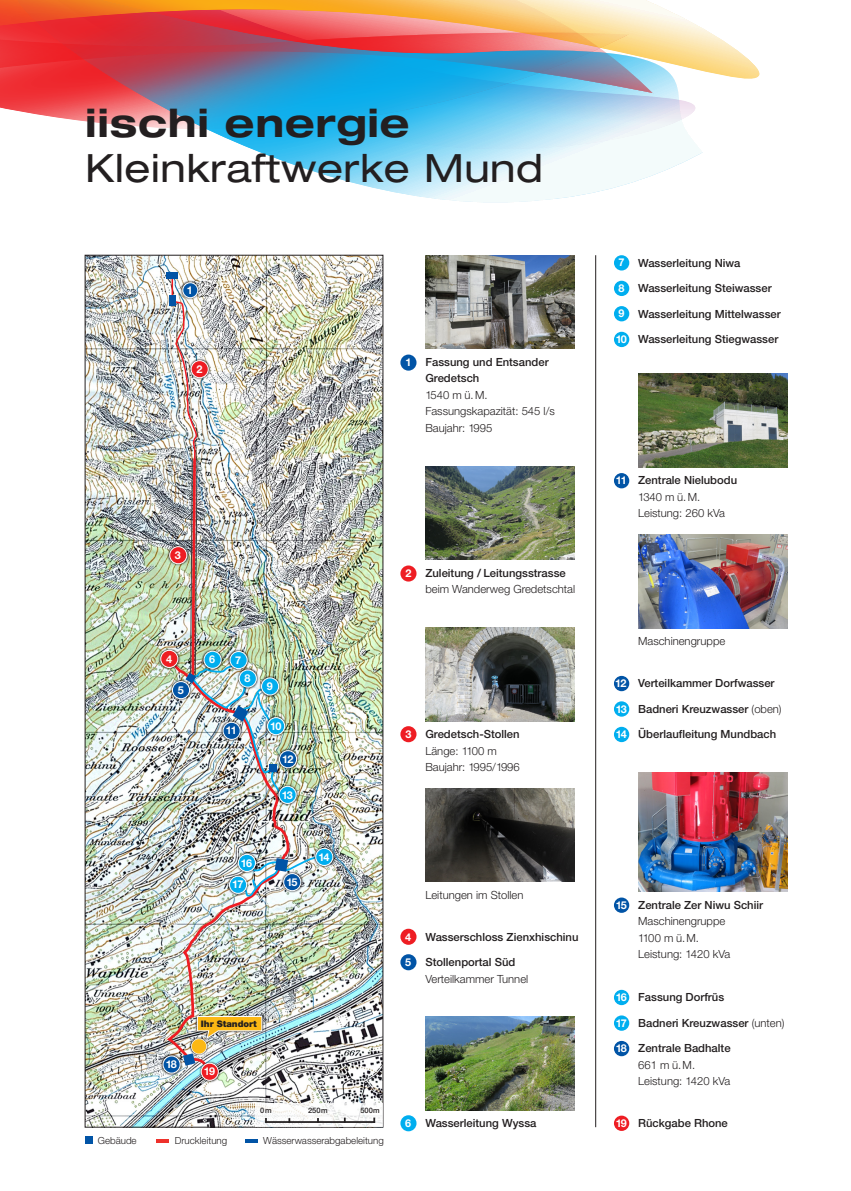
<style>
.page{position:relative;width:851px;height:1191px;background:#fff}
.page>*{position:absolute;margin:0;border:0;box-sizing:border-box;transform-origin:0 0}
.t1{font:expanded 39px "Helvetica Neue";letter-spacing:.015em;color:#231f20}
.t2{font:700 expanded 39px "Helvetica Neue";letter-spacing:.02em;color:#231f20}
.t3{font:500 11.25px/16.5px "Helvetica Neue";color:#231f20}
.t4{font:300 11.25px/16.5px "Helvetica Neue";color:#231f20}
.t5{font:700 10.8px "Helvetica Neue";letter-spacing:-.07em;color:#fff}
.t6{font:300 9.75px "Helvetica Neue";color:#231f20}
.t7{font:900 9px "Helvetica Neue";color:#231f20}
.t8{font:500 7.5px "Helvetica Neue";color:#231f20}
.s1{font-weight:300}
</style>
<div class="page">
<img style="left:87px;top:257px;width:294px;height:868px">
<svg style="left:255px;top:1103px;width:127px;height:24px"></svg>
<svg style="left:0;top:0;width:759px;height:79px"></svg>
<svg style="left:16px;top:0;width:690px;height:203px"></svg>
<img style="left:425px;top:627px;width:149px;height:94px">
<img style="left:638px;top:534px;width:149px;height:94px">
<img style="left:638px;top:772px;width:149px;height:119px">
<img style="left:425px;top:788px;width:149px;height:93px">
<img style="left:638px;top:374px;width:149px;height:93px">
<img style="left:425px;top:1016px;width:149px;height:94px">
<div style="left:166px;top:273px;width:12px;height:6px;background:#0154a6"></div>
<div style="left:400px;top:354px;width:16px;height:17px;background:#0154a6;border-radius:50%"></div>
<div style="left:400px;top:565px;width:16px;height:16px;background:#ee1d23;border-radius:50%"></div>
<div style="left:400px;top:726px;width:16px;height:16px;background:#ee1d23;border-radius:50%"></div>
<div style="left:400px;top:928px;width:16px;height:16px;background:#ee1d23;border-radius:50%"></div>
<div style="left:400px;top:954px;width:16px;height:16px;background:#0154a6;border-radius:50%"></div>
<div style="left:400px;top:1115px;width:16px;height:16px;background:#00aeef;border-radius:50%"></div>
<img style="left:158px;top:647px;width:2px;height:23px">
<img style="left:198px;top:1080px;width:23px;height:3px">
<img style="left:333px;top:845px;width:3px;height:23px">
<div style="left:614px;top:255px;width:15px;height:15px;background:#00aeef;border-radius:50%"></div>
<div style="left:614px;top:281px;width:15px;height:15px;background:#00aeef;border-radius:50%"></div>
<div style="left:614px;top:306px;width:15px;height:15px;background:#00aeef;border-radius:50%"></div>
<div style="left:614px;top:332px;width:15px;height:15px;background:#00aeef;border-radius:50%"></div>
<div style="left:614px;top:473px;width:15px;height:15px;background:#0154a6;border-radius:50%"></div>
<div style="left:614px;top:676px;width:15px;height:15px;background:#0154a6;border-radius:50%"></div>
<div style="left:614px;top:897px;width:15px;height:16px;background:#0154a6;border-radius:50%"></div>
<div style="left:614px;top:1041px;width:15px;height:15px;background:#0154a6;border-radius:50%"></div>
<div style="left:614px;top:1115px;width:15px;height:16px;background:#ee1d23;border-radius:50%"></div>
<div style="left:614px;top:727px;width:15px;height:15px;background:#00aeef;border-radius:50%"></div>
<div style="left:614px;top:989px;width:15px;height:16px;background:#00aeef;border-radius:50%"></div>
<div style="left:614px;top:1015px;width:15px;height:15px;background:#00aeef;border-radius:50%"></div>
<div style="left:614px;top:701px;width:15px;height:15px;background:#00aeef;border-radius:50%"></div>
<svg style="left:156px;top:1139px;width:13px;height:3px"></svg>
<svg style="left:245px;top:1139px;width:12px;height:3px"></svg>
<img style="left:425px;top:255px;width:149px;height:94px">
<hr style="left:266px;top:1121px;width:108px;height:1px;background:#231f20">
<img style="left:425px;top:466px;width:149px;height:94px">
<div style="left:85px;top:1136px;width:7px;height:7px;background:#0154a6"></div>
<hr style="left:595px;top:255px;width:1px;height:872px;background:#231f20">
<img style="left:160px;top:276px;width:173px;height:804px">
<h1 class="t2" style="left:85px;top:99px;width:326px">iischi energie</h1>
<h1 class="t1" style="left:85px;top:145px;width:459px">Kleinkraftwerke Mund</h1>
<p class="t5" style="left:187px;top:283px;width:8px">1</p>
<p class="t5" style="left:196px;top:362px;width:8px">2</p>
<p class="t5" style="left:175px;top:548px;width:8px">3</p>
<p class="t5" style="left:166px;top:652px;width:8px">4</p>
<p class="t5" style="left:178px;top:683px;width:8px">5</p>
<p class="t5" style="left:209px;top:653px;width:8px">6</p>
<p class="t5" style="left:235px;top:653px;width:8px">7</p>
<p class="t5" style="left:244px;top:671px;width:8px">8</p>
<p class="t5" style="left:267px;top:679px;width:8px">9</p>
<p class="t5" style="left:405px;top:355px;width:8px">1</p>
<p class="t3" style="left:425px;top:353px;width:125px">Fassung und Entsander<br>Gredetsch</p>
<p class="t4" style="left:425px;top:386px;width:131px">1540 m ü.M.<br>Fassungskapazität: 545 l/s<br>Baujahr: 1995</p>
<p class="t5" style="left:405px;top:566px;width:8px">2</p>
<p class="t3" style="left:425px;top:564px;width:142px">Zuleitung / Leitungsstrasse</p>
<p class="t4" style="left:425px;top:581px;width:151px">beim Wanderweg Gredetschtal</p>
<p class="t5" style="left:618px;top:256px;width:8px">7</p>
<p class="t5" style="left:618px;top:281px;width:8px">8</p>
<p class="t5" style="left:618px;top:307px;width:8px">9</p>
<p class="t5" style="left:615px;top:332px;width:13px">10</p>
<p class="t3" style="left:638px;top:254px;width:104px">Wasserleitung Niwa</p>
<p class="t3" style="left:638px;top:280px;width:135px">Wasserleitung Steiwasser</p>
<p class="t3" style="left:638px;top:305px;width:144px">Wasserleitung Mittelwasser</p>
<p class="t3" style="left:638px;top:331px;width:142px">Wasserleitung Stiegwasser</p>
<p class="t5" style="left:616px;top:474px;width:12px">11</p>
<p class="t3" style="left:638px;top:472px;width:100px">Zentrale Nielubodu</p>
<p class="t4" style="left:638px;top:488px;width:88px">1340 m ü.M.<br>Leistung: 260 kVa</p>
<p class="t4" style="left:638px;top:632px;width:89px">Maschinengruppe</p>
<p class="t5" style="left:615px;top:676px;width:13px">12</p>
<p class="t5" style="left:615px;top:702px;width:13px">13</p>
<p class="t3" style="left:638px;top:675px;width:138px">Verteilkammer Dorfwasser</p>
<p class="t3" style="left:638px;top:700px;width:145px">Badneri Kreuzwasser <span class="s1">(oben)</span></p>
<p class="t5" style="left:226px;top:724px;width:12px">11</p>
<p class="t5" style="left:270px;top:719px;width:13px">10</p>
<p class="t5" style="left:282px;top:752px;width:13px">12</p>
<p class="t5" style="left:281px;top:788px;width:13px">13</p>
<p class="t5" style="left:241px;top:856px;width:13px">16</p>
<p class="t5" style="left:318px;top:850px;width:13px">14</p>
<p class="t5" style="left:232px;top:878px;width:13px">17</p>
<p class="t5" style="left:286px;top:875px;width:13px">15</p>
<p class="t5" style="left:166px;top:1057px;width:13px">18</p>
<p class="t7" style="left:201px;top:1018px;width:57px">Ihr Standort</p>
<p class="t5" style="left:204px;top:1064px;width:13px">19</p>
<p class="t8" style="left:260px;top:1105px;width:13px">0m</p>
<p class="t8" style="left:308px;top:1105px;width:21px">250m</p>
<p class="t8" style="left:360px;top:1105px;width:21px">500m</p>
<p class="t6" style="left:98px;top:1134px;width:40px">Gebäude</p>
<p class="t6" style="left:175px;top:1134px;width:54px">Druckleitung</p>
<p class="t6" style="left:263px;top:1134px;width:122px">Wässerwasserabgabeleitung</p>
<p class="t5" style="left:405px;top:727px;width:8px">3</p>
<p class="t3" style="left:425px;top:725px;width:96px">Gredetsch-Stollen</p>
<p class="t3" style="left:638px;top:726px;width:139px">Überlaufleitung Mundbach</p>
<p class="t4" style="left:425px;top:742px;width:96px">Länge: 1100 m<br>Baujahr: 1995/1996</p>
<p class="t5" style="left:615px;top:727px;width:13px">14</p>
<p class="t5" style="left:405px;top:930px;width:8px">4</p>
<p class="t5" style="left:405px;top:955px;width:8px">5</p>
<p class="t5" style="left:405px;top:1116px;width:8px">6</p>
<p class="t4" style="left:425px;top:886px;width:99px">Leitungen im Stollen</p>
<p class="t3" style="left:425px;top:928px;width:154px">Wasserschloss Zienxhischinu</p>
<p class="t3" style="left:425px;top:953px;width:91px">Stollenportal Süd</p>
<p class="t4" style="left:425px;top:970px;width:104px">Verteilkammer Tunnel</p>
<p class="t5" style="left:615px;top:898px;width:13px">15</p>
<p class="t3" style="left:638px;top:896px;width:126px">Zentrale Zer Niwu Schiir</p>
<p class="t4" style="left:638px;top:912px;width:94px">Maschinengruppe<br>1100 m ü.M.<br>Leistung: 1420 kVa</p>
<p class="t5" style="left:615px;top:990px;width:13px">16</p>
<p class="t5" style="left:615px;top:1016px;width:13px">17</p>
<p class="t5" style="left:615px;top:1041px;width:13px">18</p>
<p class="t3" style="left:638px;top:988px;width:87px">Fassung Dorfrüs</p>
<p class="t3" style="left:638px;top:1014px;width:148px">Badneri Kreuzwasser <span class="s1">(unten)</span></p>
<p class="t3" style="left:638px;top:1039px;width:94px">Zentrale Badhalte</p>
<p class="t4" style="left:638px;top:1056px;width:94px">661 m ü.M.<br>Leistung: 1420 kVa</p>
<p class="t3" style="left:425px;top:1114px;width:112px">Wasserleitung Wyssa</p>
<p class="t3" style="left:638px;top:1114px;width:91px">Rückgabe Rhone</p>
<p class="t5" style="left:615px;top:1116px;width:12px">19</p>
</div>
